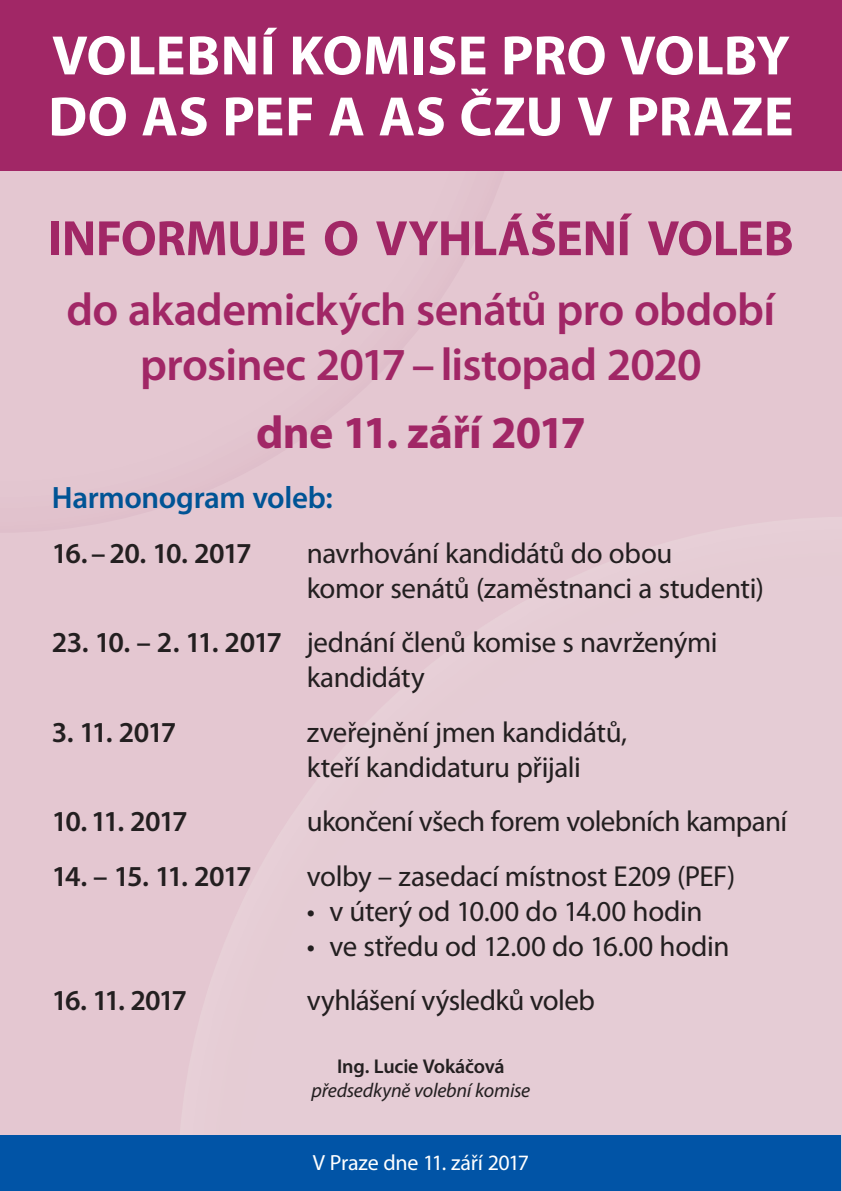
<style>
.page{position:relative;width:842px;height:1191px;background:#fff}
.page>*{position:absolute;margin:0;border:0;box-sizing:border-box;transform-origin:0 0}
.t1{font:700 56px/61px "Myriad Pro";letter-spacing:.005em;color:#fff}
.t2{font:700 50px "Myriad Pro";letter-spacing:-.01em;color:#a12766}
.t3{font:600 46px/55.2px "Myriad Pro";letter-spacing:-.015em;color:#a12766;text-align:center}
.t4{font:700 46px "Myriad Pro";letter-spacing:-.015em;color:#a12766}
.t5{font:600 31px "Myriad Pro";letter-spacing:-.01em;color:#005495}
.t6{font:29px/34.8px "Myriad Pro";letter-spacing:-.015em;color:#231f20}
.t7{font:600 29px "Myriad Pro";letter-spacing:-.06em;color:#231f20}
.t8{font:22px "Myriad Pro";letter-spacing:-.015em;color:#fff}
.t9{font:italic 20px "Myriad Pro";letter-spacing:-.01em;color:#231f20}
.t10{font:600 20px "Myriad Pro";letter-spacing:-.01em;color:#231f20}
.s1{font-weight:600}
</style>
<div class="page">
<div style="left:0;top:170px;width:842px;height:965px;background:#e4c7d1"></div>
<div style="left:632px;top:517px;width:210px;height:674px;background:#e5ccd5"></div>
<div style="left:527px;top:553px;width:105px;height:582px;background:#e5ccd5"></div>
<div style="left:457px;top:599px;width:70px;height:536px;background:#e5ccd5"></div>
<div style="left:422px;top:643px;width:36px;height:492px;background:#e5ccd5"></div>
<div style="left:387px;top:670px;width:36px;height:465px;background:#e5ccd5"></div>
<div style="left:352px;top:701px;width:36px;height:434px;background:#e5ccd5"></div>
<div style="left:317px;top:737px;width:36px;height:398px;background:#e5ccd5"></div>
<div style="left:282px;top:779px;width:35px;height:356px;background:#e5ccd5"></div>
<div style="left:247px;top:829px;width:35px;height:306px;background:#e5ccd5"></div>
<div style="left:212px;top:891px;width:35px;height:244px;background:#e6cdd5"></div>
<div style="left:177px;top:975px;width:35px;height:160px;background:#e6cdd5"></div>
<div style="left:0;top:170px;width:355px;height:149px;background:#e4c7d1"></div>
<div style="left:355px;top:170px;width:178px;height:43px;background:#e4c7d1"></div>
<div style="left:355px;top:213px;width:107px;height:107px;background:#e4c7d1"></div>
<img style="left:461px;top:213px;width:28px;height:53px">
<div style="left:0;top:319px;width:213px;height:214px;background:#e4c7d1"></div>
<div style="left:213px;top:319px;width:178px;height:107px;background:#e4c7d1"></div>
<div style="left:390px;top:319px;width:36px;height:43px;background:#e1c2cd"></div>
<div style="left:213px;top:426px;width:72px;height:62px;background:#e2c4ce"></div>
<img style="left:284px;top:426px;width:36px;height:25px">
<div style="left:0;top:0;width:842px;height:170px;background:#a12766"></div>
<div style="left:0;top:1135px;width:841px;height:56px;background:#0154a6"></div>
<h1 class="t1" style="left:48px;top:23px;width:747px">VOLEBNÍ KOMISE PRO VOLBY<br>DO AS PEF A AS ČZU V PRAZE</h1>
<h2 class="t2" style="left:48px;top:206px;width:747px">INFORMUJE O VYHLÁŠENÍ VOLEB</h2>
<h3 class="t3" style="left:67px;top:280px;width:710px">do akademických senátů pro období prosinec 2017 – listopad 2020</h3>
<h3 class="t4" style="left:256px;top:402px;width:331px">dne 11. září 2017</h3>
<p class="t5" style="left:52px;top:478px;width:282px">Harmonogram voleb:</p>
<p class="t7" style="left:52px;top:534px;width:201px">16. – 20. 10. 2017</p>
<p class="t6" style="left:307px;top:535px;width:459px">navrhování kandidátů do obou<br>komor senátů (zaměstnanci a studenti)</p>
<p class="t6" style="left:307px;top:624px;width:412px;text-indent:-255px"><span class="s1">23. 10. – 2. 11. 2017</span> jednání členů komise s navrženými kandidáty</p>
<p class="t7" style="left:52px;top:713px;width:126px">3. 11. 2017</p>
<p class="t6" style="left:307px;top:714px;width:322px">zveřejnění jmen kandidátů, kteří kandidaturu přijali</p>
<p class="t7" style="left:52px;top:803px;width:138px">10. 11. 2017</p>
<p class="t6" style="left:307px;top:803px;width:482px">ukončení všech forem volebních kampaní</p>
<p class="t7" style="left:52px;top:857px;width:201px">14. – 15. 11. 2017</p>
<p class="t6" style="left:307px;top:858px;width:430px">volby – zasedací místnost E209 (PEF)</p>
<p class="t6" style="left:307px;top:893px;width:397px">• v úterý od 10.00 do 14.00 hodin</p>
<p class="t6" style="left:307px;top:928px;width:424px">• ve středu od 12.00 do 16.00 hodin</p>
<p class="t7" style="left:52px;top:982px;width:137px">16. 11. 2017</p>
<p class="t6" style="left:307px;top:982px;width:289px">vyhlášení výsledků voleb</p>
<p class="t10" style="left:337px;top:1053px;width:169px">Ing. Lucie Vokáčová</p>
<p class="t9" style="left:312px;top:1077px;width:220px">předsedkyně volební komise</p>
<p class="t8" style="left:313px;top:1148px;width:218px">V Praze dne 11. září 2017</p>
</div>
